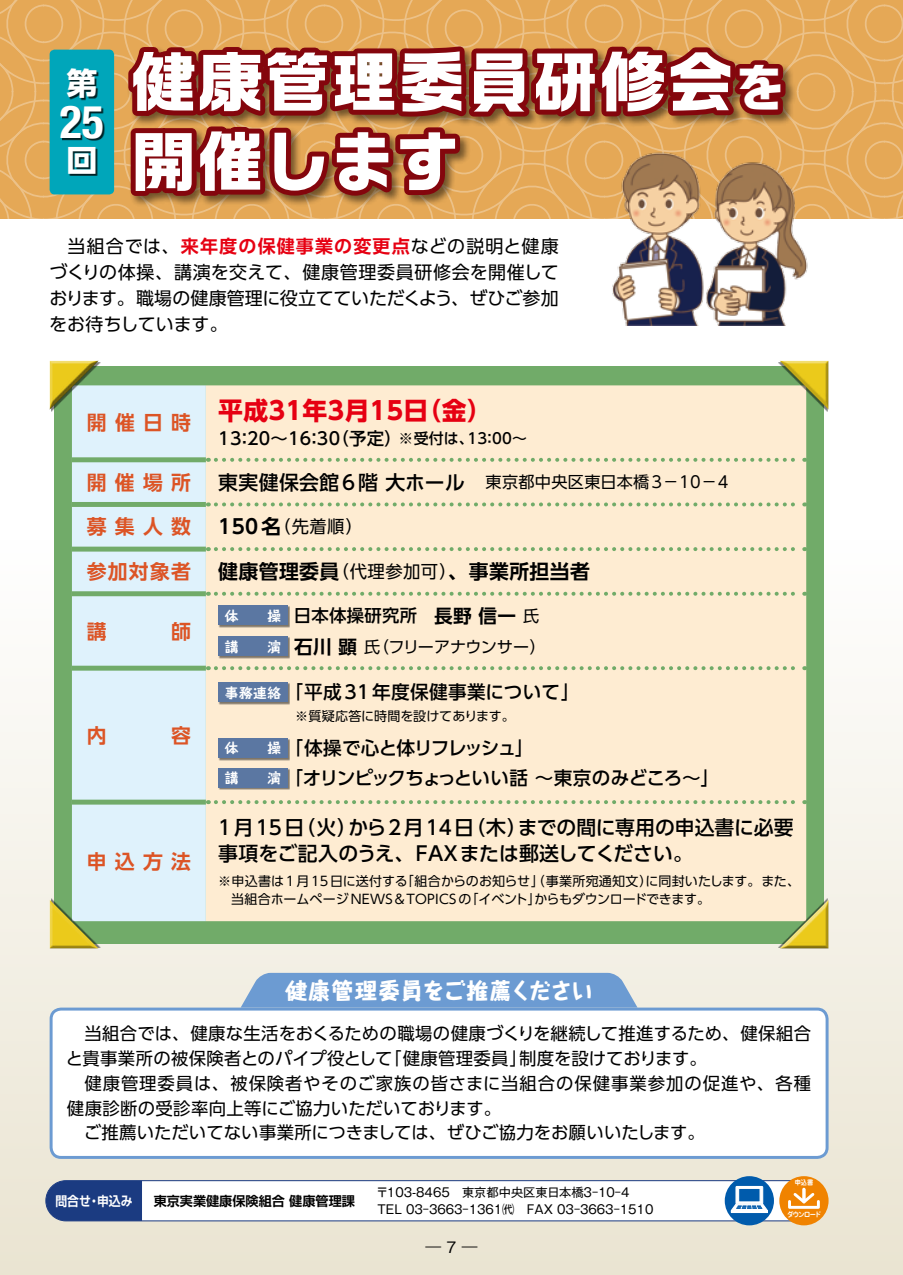
<style>
.page{position:relative;width:903px;height:1275px;background:#fff}
.page>*{position:absolute;margin:0;border:0;box-sizing:border-box;transform-origin:0 0}
.t1{font:700 64.58px/79.5px "Ro G San Srf Std";letter-spacing:.04em;color:#fff}
.t2{font:700 condensed 45.85px "Helvetica Neue";color:#fff}
.t3{font:700 30.97px "UD Shin Go Pro";color:#fff}
.t4{font:700 24.85px "UD Shin Go Pro";letter-spacing:.02em;color:#e60012}
.t5{font:800 22.4px "Taka Hand Std";letter-spacing:.015em;color:#fff}
.t6{font:500 19.78px/26.1px "UD Shin Go Pro";color:#000}
.t7{font:700 19.78px "UD Shin Go Pro De";letter-spacing:.415em;color:#dc5425}
.t8{font:700 19.78px "UD Shin Go Pro De";letter-spacing:.02em;color:#000}
.t9{font:500 18.55px "UD Shin Go Pro";letter-spacing:-.05em;color:#000}
.t10{font:500 18.55px "UD Shin Go Pro";letter-spacing:.02em;color:#000}
.t11{font:500 18.55px "UD Shin Go Pro";letter-spacing:-.06em;color:#000}
.t12{font:18.03px/26.1px "UD Shin Go Pro";letter-spacing:-.005em;color:#000;text-align:justify}
.t13{font:17.32px/24.8px "UD Shin Go Pro";letter-spacing:.02em;color:#000}
.t14{font:17.32px "UD Shin Go Pro";letter-spacing:.055em;color:#000}
.t15{font:500 17.32px "UD Shin Go Pro";letter-spacing:.02em;color:#000}
.t16{font:16.1px "UD Shin Go Pro";letter-spacing:.02em;color:#000}
.t17{font:16.1px "UD Shin Go Pro";letter-spacing:-.03em;color:#000}
.t18{font:500 15.75px "Gothic BBB Pro";color:#000}
.t19{font:700 13.65px "Taka Hand Std";color:#fff}
.t20{font:700 13.12px "Shin Go Pro De";color:#000}
.t21{font:700 13.12px "Shin Go Pro De";color:#fff;scale:.9 1}
.t22{font:12.95px/18.6px "UD Shin Go Pro";letter-spacing:.005em;color:#000}
.t23{font:12.25px/17.5px "Gothic MB101 Pro";color:#000}
.t24{font:700 6.83px "Jun 501 Pro";letter-spacing:-.065em;color:#fff;scale:.9 1}
.s1{font-size:49.52px}
.s2{font-family:"UD Shin Go Pro De";font-weight:700;color:#e60012}
.s3{font-size:14.88px}
.s4{font-weight:500;font-size:19.78px}
.s5{font-family:"UD Shin Go Pro De";font-weight:700;font-size:19.78px}
.s6{font-family:"UD Shin Go Pro";font-weight:400;font-size:17.32px}
.s7{font-family:"Taka Hand Std";font-weight:700;font-size:13.65px;color:#fff}
.s8{font-family:"UD Shin Go Pro De";font-weight:700;font-size:18.55px}
.s9{font-weight:400;font-size:16.1px}
</style>
<div class="page">
<svg style="left:0;top:0;width:903px;height:218px;background:#e5ab5c"></svg>
<div style="left:0;top:541px;width:903px;height:734px;background:linear-gradient(to bottom,#fcfdfc,#e9e3d2)"></div>
<div style="left:55px;top:366px;width:768px;height:578px;background:#71ab69"></div>
<svg style="left:264px;top:205px;width:71px;height:1070px"></svg>
<svg style="left:119px;top:0;width:671px;height:205px;background:#b15a34"></svg>
<div style="left:51px;top:1009px;width:776px;height:148px;background:#fff;border-radius:10px"></div>
<div style="left:50px;top:1008px;width:778px;height:151px;border:3px solid #6c9bd2;border-radius:10px"></div>
<div style="left:72px;top:385px;width:134px;height:536px;background:#dff2fc"></div>
<div style="left:206px;top:385px;width:600px;height:536px;background:#feecd2"></div>
<div style="left:72px;top:457px;width:134px;height:5px;background:#71ab69"></div>
<div style="left:72px;top:502px;width:134px;height:5px;background:#71ab69"></div>
<div style="left:72px;top:547px;width:134px;height:5px;background:#71ab69"></div>
<div style="left:72px;top:591px;width:134px;height:5px;background:#71ab69"></div>
<div style="left:72px;top:666px;width:134px;height:5px;background:#71ab69"></div>
<div style="left:72px;top:800px;width:134px;height:5px;background:#71ab69"></div>
<svg style="left:216px;top:458px;width:589px;height:4px"></svg>
<svg style="left:216px;top:502px;width:589px;height:4px"></svg>
<svg style="left:216px;top:547px;width:589px;height:4px"></svg>
<svg style="left:216px;top:592px;width:589px;height:4px"></svg>
<svg style="left:216px;top:666px;width:589px;height:4px"></svg>
<svg style="left:216px;top:800px;width:589px;height:4px"></svg>
<div style="left:219px;top:606px;width:71px;height:21px;background:#7f7669"></div>
<div style="left:218px;top:606px;width:70px;height:19px;background:#5b77a2"></div>
<div style="left:219px;top:637px;width:71px;height:21px;background:#7f7669"></div>
<div style="left:218px;top:637px;width:70px;height:19px;background:#5b77a2"></div>
<div style="left:219px;top:683px;width:71px;height:21px;background:#7f7669"></div>
<div style="left:218px;top:683px;width:70px;height:19px;background:#5b77a2"></div>
<div style="left:219px;top:739px;width:71px;height:21px;background:#7f7669"></div>
<div style="left:218px;top:738px;width:70px;height:20px;background:#5b77a2"></div>
<div style="left:219px;top:769px;width:71px;height:21px;background:#8c8274"></div>
<div style="left:218px;top:768px;width:70px;height:20px;background:#5b77a2"></div>
<div style="left:50px;top:50px;width:64px;height:144px;background:#00a6ba;border-radius:5px"></div>
<div style="left:62px;top:70px;width:43px;height:105px;background:#000;opacity:.8"></div>
<div style="left:46px;top:1181px;width:779px;height:40px;background:#fff;border-radius:20px"></div>
<div style="left:46px;top:1181px;width:96px;height:40px;background:#1b3b81"></div>
<div style="left:45px;top:1180px;width:780px;height:41px;border:1px solid #1b3b81;border-radius:20px"></div>
<div style="left:779px;top:1176px;width:49px;height:49px;background:#f08300;border-radius:50%"></div>
<svg style="left:793px;top:1187px;width:22px;height:13px"></svg>
<div style="left:788px;top:1200px;width:32px;height:9px;border:3px solid #fff"></div>
<div style="left:725px;top:1176px;width:49px;height:49px;background:#005bac;border-radius:50%"></div>
<div style="left:731px;top:1210px;width:37px;height:3px;border:1px solid #fff"></div>
<svg style="left:729px;top:1185px;width:40px;height:27px"></svg>
<svg style="left:241px;top:973px;width:396px;height:35px;background:#739fd2"></svg>
<div style="left:49px;top:360px;width:53px;height:53px;background:#000;opacity:.75"></div>
<div style="left:49px;top:896px;width:53px;height:53px;background:#fff;opacity:.75"></div>
<div style="left:49px;top:944px;width:53px;height:5px;background:#000;opacity:.75"></div>
<div style="left:776px;top:360px;width:53px;height:53px;background:#000;opacity:.75"></div>
<div style="left:776px;top:896px;width:53px;height:53px;background:#fff;opacity:.75"></div>
<div style="left:776px;top:898px;width:53px;height:51px;background:#000;opacity:.75"></div>
<img style="left:591px;top:142px;width:237px;height:183px">
<h3 class="t3" style="left:66px;top:58px;width:32px">第</h3>
<h2 class="t2" style="left:60px;top:94px;width:46px">25</h2>
<h3 class="t3" style="left:66px;top:135px;width:31px">回</h3>
<h1 class="t1" style="left:131px;top:43px;width:655px">健康管理委員研修会<span class="s1">を</span>開催します</h1>
<p class="t12" style="left:49px;top:233px;width:511px;text-indent:18px">当組合では、<span class="s2">来年度の保健事業の変更点</span>などの説明と健康づくりの体操、講演を交えて、健康管理委員研修会を開催しております。職場の健康管理に役立てていただくよう、ぜひご参加をお待ちしています。</p>
<h3 class="t4" style="left:87px;top:390px;width:406px"><sub>開催日時</sub> 平成31年3月15日（金）</h3>
<p class="t15" style="left:218px;top:425px;width:310px">13：20～16：30（予定）<span class="s3">※受付は、13：00～</span></p>
<p class="t7" style="left:87px;top:466px;width:106px">開催場所</p>
<p class="t16" style="left:218px;top:469px;width:512px"><span class="s4">東実健保会館6階 大ホール　</span>東京都中央区東日本橋3－10－4</p>
<p class="t7" style="left:87px;top:511px;width:106px">募集人数</p>
<p class="t13" style="left:218px;top:514px;width:146px"><span class="s5">150名</span>（先着順）</p>
<p class="t7" style="left:87px;top:555px;width:106px">参加対象者</p>
<p class="t8" style="left:218px;top:555px;width:373px">健康管理委員<span class="s6">（代理参加可）</span>、事業所担当者</p>
<p class="t7" style="left:87px;top:615px;width:21px">講</p>
<p class="t7" style="left:171px;top:615px;width:21px">師</p>
<p class="t7" style="left:87px;top:719px;width:21px">内</p>
<p class="t7" style="left:171px;top:719px;width:21px">容</p>
<p class="t7" style="left:87px;top:846px;width:106px">申込方法</p>
<p class="t19" style="left:225px;top:606px;width:15px">体</p>
<p class="t15" style="left:267px;top:601px;width:273px"><span class="s7">操</span> 日本体操研究所 <span class="s8">長野 信一</span><span class="s9">氏</span></p>
<p class="t19" style="left:225px;top:637px;width:15px">講</p>
<p class="t17" style="left:267px;top:633px;width:280px"><span class="s7">演</span> <span class="s8">石川 顕</span>氏（フリーアナウンサー）</p>
<p class="t10" style="left:225px;top:677px;width:357px"><span class="s7">事務連絡</span>「平成31年度保健事業について」</p>
<p class="t22" style="left:295px;top:706px;width:221px">※質疑応答に時間を設けてあります。</p>
<p class="t19" style="left:225px;top:739px;width:15px">体</p>
<p class="t11" style="left:267px;top:733px;width:268px"><span class="s7">操</span>「体操で心と体リフレッシュ」</p>
<p class="t19" style="left:225px;top:768px;width:15px">講</p>
<p class="t9" style="left:267px;top:763px;width:453px"><span class="s7">演</span>「オリンピックちょっといい話 ～東京のみどころ～」</p>
<p class="t6" style="left:218px;top:814px;width:577px">1月15日（火）から2月14日（木）までの間に専用の申込書に必要事項をご記入のうえ、FAXまたは郵送してください。</p>
<p class="t22" style="left:231px;top:871px;width:570px;text-indent:-13px">※申込書は1月15日に送付する「組合からのお知らせ」（事業所宛通知文）に同封いたします。また、当組合ホームページNEWS＆TOPICSの「イベント」からもダウンロードできます。</p>
<p class="t5" style="left:285px;top:975px;width:310px">健康管理委員をご推薦ください</p>
<p class="t13" style="left:66px;top:1021px;width:747px;text-indent:18px">当組合では、健康な生活をおくるための職場の健康づくりを継続して推進するため、健保組合と貴事業所の被保険者とのパイプ役として「健康管理委員」制度を設けております。</p>
<p class="t14" style="left:84px;top:1069px;width:728px">健康管理委員は、被保険者やそのご家族の皆さまに当組合の保健事業参加の促進や、各種</p>
<p class="t13" style="left:67px;top:1095px;width:436px">健康診断の受診率向上等にご協力いただいております。</p>
<p class="t13" style="left:84px;top:1120px;width:623px">ご推薦いただいてない事業所につきましては、ぜひご協力をお願いいたします。</p>
<p class="t21" style="left:55px;top:1190px;width:87px">問合せ・申込み</p>
<p class="t20" style="left:154px;top:1190px;width:203px">東京実業健康保険組合 健康管理課</p>
<p class="t23" style="left:376px;top:1181px;width:279px">〒103-8465　東京都中央区東日本橋3‒10‒4<br>TEL 03‒3663‒1361㈹　FAX 03‒3663‒1510</p>
<p class="t18" style="left:425px;top:1234px;width:53px">―7―</p>
<p class="t24" style="left:795px;top:1177px;width:22px">申込書</p>
<p class="t24" style="left:787px;top:1209px;width:39px">ダウンロード</p>
</div>
